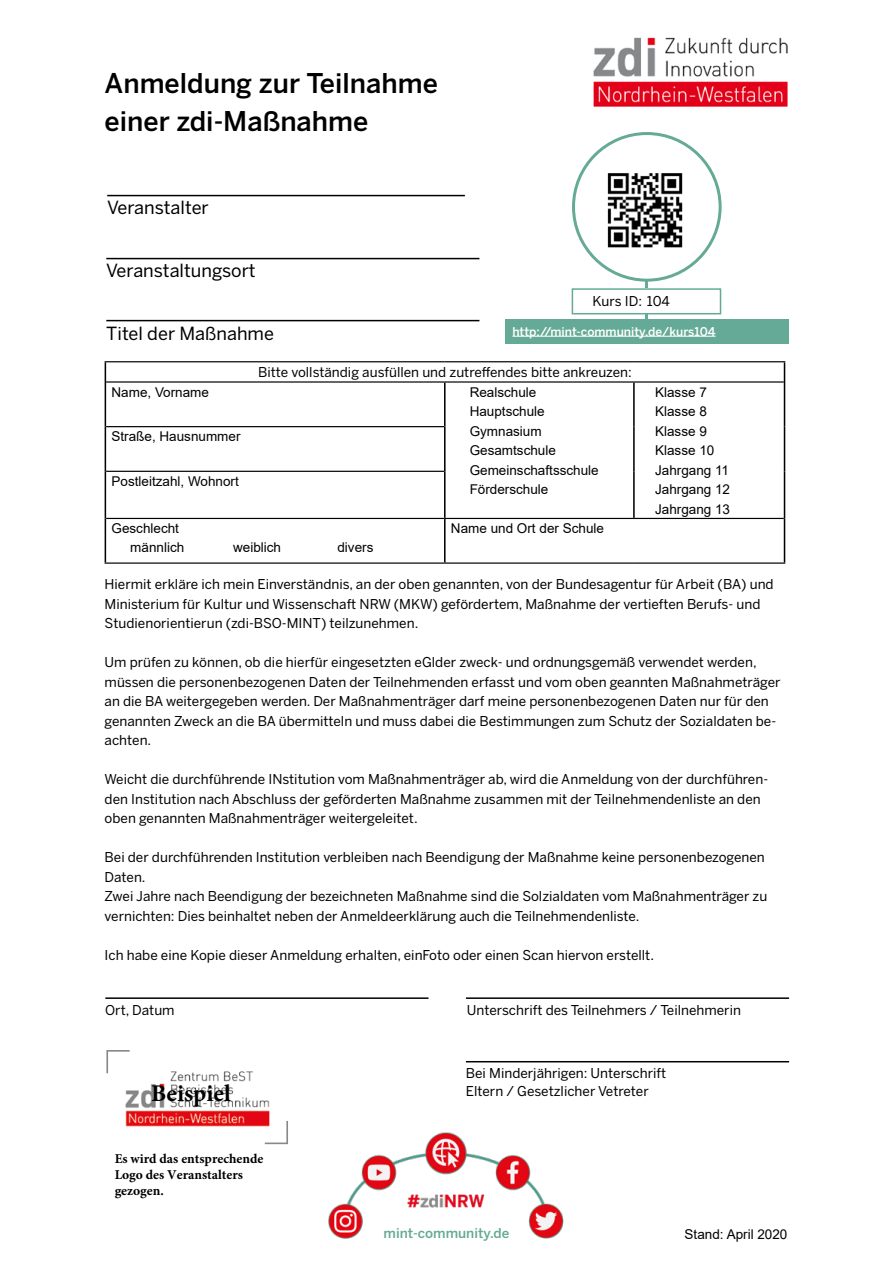
<style>
.page{position:relative;width:893px;height:1263px;background:#fff}
.page>*{position:absolute;margin:0;border:0;box-sizing:border-box;transform-origin:0 0}
.t1{font:500 27px "Benton Sans";color:#000}
.t2{font:700 24px "Minion Pro";color:#000}
.t3{font:18px "Benton Sans";color:#000}
.t4{font:13.5px/19.5px "Benton Sans";color:#000}
.t5{font:13.5px "Arial";color:#000}
.t6{font:700 13.5px/16.2px "Minion Pro";color:#000}
.t7{font:500 13.5px "Benton Sans";color:#65aa96}
.t8{font:500 12px "Benton Sans";color:#fff}
</style>
<div class="page">
<img style="left:593px;top:37px;width:195px;height:96px">
<hr style="left:107px;top:195px;width:358px;height:1px;background:#000">
<hr style="left:106px;top:258px;width:373px;height:1px;background:#000">
<hr style="left:106px;top:320px;width:373px;height:1px;background:#000">
<hr style="left:105px;top:361px;width:340px;height:1px;background:#000">
<hr style="left:445px;top:361px;width:189px;height:1px;background:#000">
<hr style="left:634px;top:361px;width:151px;height:1px;background:#000">
<hr style="left:106px;top:381px;width:339px;height:2px;background:#000">
<hr style="left:445px;top:381px;width:189px;height:2px;background:#000">
<hr style="left:634px;top:381px;width:150px;height:2px;background:#000">
<hr style="left:106px;top:426px;width:338px;height:1px;background:#000">
<hr style="left:106px;top:471px;width:338px;height:1px;background:#000">
<hr style="left:106px;top:518px;width:339px;height:1px;background:#000">
<hr style="left:445px;top:518px;width:189px;height:1px;background:#000">
<hr style="left:634px;top:518px;width:150px;height:1px;background:#000">
<hr style="left:105px;top:562px;width:340px;height:2px;background:#000">
<hr style="left:445px;top:562px;width:189px;height:2px;background:#000">
<hr style="left:634px;top:562px;width:151px;height:2px;background:#000">
<svg style="left:105px;top:362px;width:1px;height:20px"></svg>
<svg style="left:784px;top:362px;width:1px;height:20px"></svg>
<hr style="left:105px;top:382px;width:1px;height:45px;background:#000">
<hr style="left:444px;top:383px;width:2px;height:44px;background:#000">
<hr style="left:633px;top:383px;width:2px;height:44px;background:#000">
<hr style="left:784px;top:382px;width:1px;height:45px;background:#000">
<hr style="left:105px;top:427px;width:1px;height:44px;background:#000">
<hr style="left:444px;top:427px;width:2px;height:44px;background:#000">
<hr style="left:633px;top:427px;width:2px;height:44px;background:#000">
<hr style="left:784px;top:427px;width:1px;height:44px;background:#000">
<hr style="left:105px;top:471px;width:1px;height:47px;background:#000">
<hr style="left:444px;top:471px;width:2px;height:47px;background:#000">
<hr style="left:633px;top:471px;width:2px;height:47px;background:#000">
<hr style="left:784px;top:471px;width:1px;height:47px;background:#000">
<hr style="left:105px;top:518px;width:1px;height:44px;background:#000">
<hr style="left:444px;top:519px;width:2px;height:43px;background:#000">
<hr style="left:784px;top:518px;width:1px;height:44px;background:#000">
<hr style="left:105px;top:997px;width:323px;height:2px;background:#000">
<hr style="left:466px;top:997px;width:323px;height:2px;background:#000">
<hr style="left:466px;top:1061px;width:323px;height:1px;background:#000">
<svg style="left:645px;top:314px;width:3px;height:5px"></svg>
<div style="left:505px;top:319px;width:283px;height:25px;background:#65aa96"></div>
<hr style="left:512px;top:336px;width:204px;height:1px;background:#fff">
<div style="left:572px;top:132px;width:150px;height:150px;border:3px solid #65aa96;border-radius:50%"></div>
<div style="left:572px;top:288px;width:149px;height:26px;background:#fff;border:2px solid #65aa96"></div>
<svg style="left:645px;top:280px;width:3px;height:8px"></svg>
<svg style="left:106px;top:1050px;width:24px;height:23px"></svg>
<svg style="left:265px;top:1121px;width:23px;height:23px"></svg>
<img style="left:329px;top:1133px;width:235px;height:106px">
<img style="left:114px;top:1060px;width:167px;height:76px">
<img style="left:607px;top:173px;width:76px;height:75px">
<p class="t1" style="left:105px;top:67px;width:335px">Anmeldung zur Teilnahme</p>
<p class="t1" style="left:105px;top:104px;width:265px">einer zdi-Maßnahme</p>
<p class="t3" style="left:107px;top:197px;width:103px">Veranstalter</p>
<p class="t3" style="left:106px;top:260px;width:151px">Veranstaltungsort</p>
<p class="t4" style="left:592px;top:291px;width:79px">Kurs ID: 104</p>
<p class="t3" style="left:106px;top:323px;width:169px">Titel der Maßnahme</p>
<p class="t4" style="left:258px;top:363px;width:375px">Bitte vollständig ausfüllen und zutreffendes bitte ankreuzen:</p>
<p class="t5" style="left:112px;top:383px;width:99px">Name, Vorname</p>
<p class="t5" style="left:470px;top:383px;width:68px">Realschule</p>
<p class="t5" style="left:470px;top:402px;width:77px">Hauptschule</p>
<p class="t5" style="left:470px;top:422px;width:74px">Gymnasium</p>
<p class="t5" style="left:470px;top:441px;width:88px">Gesamtschule</p>
<p class="t5" style="left:470px;top:461px;width:131px">Gemeinschaftsschule</p>
<p class="t5" style="left:470px;top:480px;width:80px">Förderschule</p>
<p class="t8" style="left:512px;top:324px;width:205px">http://mint-community.de/kurs104</p>
<p class="t5" style="left:655px;top:383px;width:53px">Klasse 7</p>
<p class="t5" style="left:655px;top:402px;width:53px">Klasse 8</p>
<p class="t5" style="left:655px;top:422px;width:53px">Klasse 9</p>
<p class="t5" style="left:655px;top:441px;width:61px">Klasse 10</p>
<p class="t5" style="left:655px;top:460px;width:76px">Jahrgang 11</p>
<p class="t5" style="left:655px;top:480px;width:77px">Jahrgang 12</p>
<p class="t5" style="left:655px;top:499px;width:77px">Jahrgang 13</p>
<p class="t5" style="left:112px;top:427px;width:131px">Straße, Hausnummer</p>
<p class="t5" style="left:112px;top:472px;width:129px">Postleitzahl, Wohnort</p>
<p class="t5" style="left:112px;top:519px;width:69px">Geschlecht</p>
<p class="t5" style="left:130px;top:538px;width:56px">männlich</p>
<p class="t5" style="left:233px;top:538px;width:50px">weiblich</p>
<p class="t5" style="left:337px;top:538px;width:38px">divers</p>
<p class="t5" style="left:451px;top:519px;width:155px">Name und Ort der Schule</p>
<p class="t4" style="left:105px;top:575px;width:671px">Hiermit erkläre ich mein Einverständnis, an der oben genannten, von der Bundesagentur für Arbeit (BA) und<br>Ministerium für Kultur und Wissenschaft NRW (MKW) gefördertem, Maßnahme der vertieften Berufs- und<br>Studienorientierun (zdi-BSO-MINT) teilzunehmen.</p>
<p class="t4" style="left:105px;top:653px;width:677px">Um prüfen zu können, ob die hierfür eingesetzten eGlder zweck- und ordnungsgemäß verwendet werden, müssen die personenbezogenen Daten der Teilnehmenden erfasst und vom oben geannten Maßnahmeträger an die BA weitergegeben werden. Der Maßnahmenträger darf meine personenbezogenen Daten nur für den genannten Zweck an die BA übermitteln und muss dabei die Bestimmungen zum Schutz der Sozialdaten be&shy;achten.</p>
<p class="t4" style="left:105px;top:770px;width:665px">Weicht die durchführende INstitution vom Maßnahmenträger ab, wird die Anmeldung von der durchführen&shy;den Institution nach Abschluss der geförderten Maßnahme zusammen mit der Teilnehmendenliste an den oben genannten Maßnahmenträger weitergeleitet.</p>
<p class="t4" style="left:105px;top:848px;width:662px">Bei der durchführenden Institution verbleiben nach Beendigung der Maßnahme keine personenbezogenen<br>Daten.</p>
<p class="t4" style="left:105px;top:887px;width:664px">Zwei Jahre nach Beendigung der bezeichneten Maßnahme sind die Solzialdaten vom Maßnahmenträger zu vernichten: Dies beinhaltet neben der Anmeldeerklärung auch die Teilnehmendenliste.</p>
<p class="t4" style="left:105px;top:945px;width:551px">Ich habe eine Kopie dieser Anmeldung erhalten, einFoto oder einen Scan hiervon erstellt.</p>
<p class="t4" style="left:105px;top:1001px;width:71px">Ort, Datum</p>
<h2 class="t2" style="left:151px;top:1076px;width:81px">Beispiel</h2>
<p class="t6" style="left:115px;top:1150px;width:150px">Es wird das entsprechende<br>Logo des Veranstalters gezogen.</p>
<p class="t4" style="left:467px;top:1001px;width:276px">Unterschrift des Teilnehmers / Teilnehmerin</p>
<p class="t4" style="left:466px;top:1064px;width:202px">Bei Minderjährigen: Unterschrift</p>
<p class="t4" style="left:466px;top:1082px;width:184px">Eltern / Gesetzlicher Vetreter</p>
<p class="t7" style="left:384px;top:1225px;width:127px">mint-community.de</p>
<p class="t5" style="left:685px;top:1224px;width:104px">Stand: April 2020</p>
</div>
